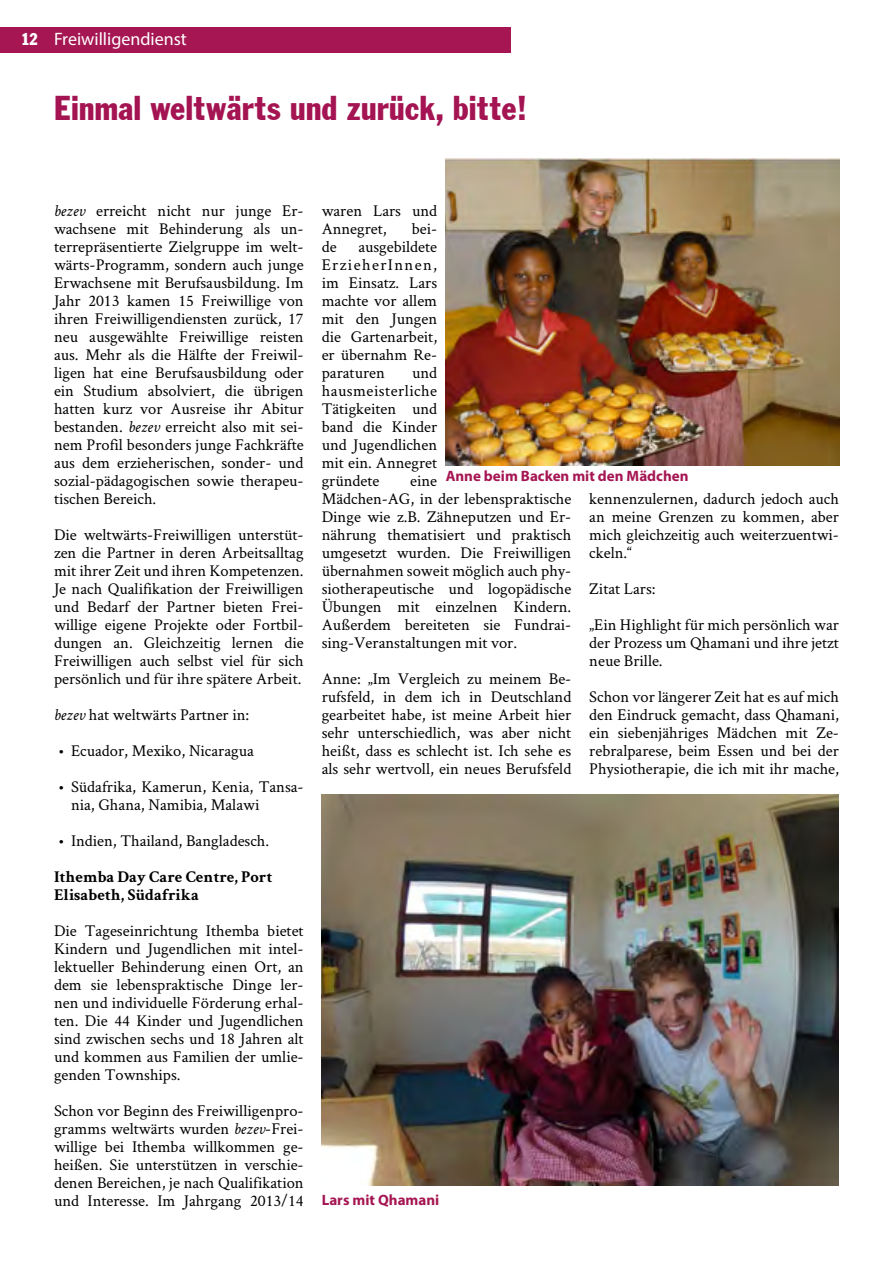
<style>
.page{position:relative;width:893px;height:1263px;background:#fff}
.page>*{position:absolute;margin:0;border:0;box-sizing:border-box;transform-origin:0 0}
.t1{font:36px "Franklin Cond Gothic";color:#a41352}
.t2{font:18px "Myriad Pro";color:#fff}
.t3{font:18px "Franklin Cond Gothic";color:#fff}
.Jb_Normal{font:16.5px/18px "Crimson Text";color:#000;text-align:justify}
.Jb_Zwiswchenüberschr{font:700 16.5px/18px "Crimson Text";color:#000}
.t4{font:700 15px "Myriad Pro";color:#a51652}
.s1{font-style:italic}
</style>
<div class="page">
<div style="left:0;top:27px;width:511px;height:25px;background:#a51652"></div>
<img style="left:446px;top:158px;width:393px;height:308px">
<img style="left:322px;top:795px;width:517px;height:390px">
<p class="t3" style="left:21px;top:29px;width:18px">12</p>
<p class="t2" style="left:54px;top:28px;width:134px">Freiwilligendienst</p>
<h1 class="t1" style="left:54px;top:88px;width:475px">Einmal weltwärts und zurück, bitte!</h1>
<p class="Jb_Normal" style="left:54px;top:201px;width:251px"><span class="s1">bezev</span> erreicht nicht nur junge Er&shy;wachsene mit Behinderung als un&shy;terrepräsentierte Zielgruppe im welt&shy;wärts-Programm, sondern auch junge Erwachsene mit Berufsausbildung. Im Jahr 2013 kamen 15 Freiwillige von ihren Freiwilligendiensten zurück, 17 neu ausgewählte Freiwillige reisten aus. Mehr als die Hälfte der Freiwil&shy;ligen hat eine Berufsausbildung oder ein Studium absolviert, die übrigen hatten kurz vor Ausreise ihr Abitur bestanden. <span class="s1">bezev</span> erreicht also mit sei&shy;nem Profil besonders junge Fachkräfte aus dem erzieherischen, sonder- und sozial-pädagogischen sowie therapeu&shy;tischen Bereich.</p>
<p class="Jb_Normal" style="left:54px;top:525px;width:251px">Die weltwärts-Freiwilligen unterstüt&shy;zen die Partner in deren Arbeitsalltag mit ihrer Zeit und ihren Kompetenzen.<br>Je nach Qualifikation der Freiwilligen und Bedarf der Partner bieten Frei&shy;willige eigene Projekte oder Fortbil&shy;dungen an. Gleichzeitig lernen die Freiwilligen auch selbst viel für sich persönlich und für ihre spätere Arbeit.</p>
<p class="Jb_Normal" style="left:54px;top:705px;width:197px"><span class="s1">bezev</span> hat weltwärts Partner in:</p>
<p class="Jb_Normal" style="left:58px;top:741px;width:197px">• Ecuador, Mexiko, Nicaragua</p>
<p class="Jb_Normal" style="left:71px;top:777px;width:234px;text-indent:-13px">• Südafrika, Kamerun, Kenia, Tansa&shy;nia, Ghana, Namibia, Malawi</p>
<p class="Jb_Normal" style="left:58px;top:831px;width:212px">• Indien, Thailand, Bangladesch.</p>
<h2 class="Jb_Zwiswchenüberschr" style="left:54px;top:867px;width:220px">Ithemba Day Care Centre, Port<br>Elisabeth, Südafrika</h2>
<p class="Jb_Normal" style="left:54px;top:921px;width:251px">Die Tageseinrichtung Ithemba bietet Kindern und Jugendlichen mit intel&shy;lektueller Behinderung einen Ort, an dem sie lebenspraktische Dinge ler&shy;nen und individuelle Förderung erhal&shy;ten. Die 44 Kinder und Jugendlichen sind zwischen sechs und 18 Jahren alt und kommen aus Familien der umlie&shy;genden Townships.</p>
<p class="Jb_Normal" style="left:54px;top:1101px;width:251px">Schon vor Beginn des Freiwilligenpro&shy;gramms weltwärts wurden <span class="s1">bezev</span>-Frei&shy;willige bei Ithemba willkommen ge&shy;heißen. Sie unterstützen in verschie&shy;denen Bereichen, je nach Qualifikation und Interesse. Im Jahrgang 2013/14</p>
<p class="Jb_Normal" style="left:322px;top:201px;width:117px">waren Lars und<br>Annegret,</p>
<p class="Jb_Normal" style="left:412px;top:219px;width:27px">bei-</p>
<p class="Jb_Normal" style="left:322px;top:237px;width:117px;text-indent:37px">ausgebildete ErzieherInnen, im Einsatz. Lars machte vor allem mit den Jungen die Gartenarbeit, er übernahm Re&shy;paraturen</p>
<p class="Jb_Normal" style="left:322px;top:237px;width:16px">de</p>
<p class="Jb_Normal" style="left:322px;top:363px;width:117px;text-indent:90px">und hausmeisterliche Tätigkeiten und band die Kinder und Jugendlichen mit ein. Annegret gründete</p>
<p class="t4" style="left:446px;top:466px;width:244px">Anne beim Backen mit den Mädchen</p>
<p class="Jb_Normal" style="left:322px;top:471px;width:251px;text-align:left;text-indent:89px">eine<br>Mädchen-AG, in der lebenspraktische<br>Dinge wie z.B. Zähneputzen und Er&shy;nährung thematisiert und praktisch umgesetzt wurden. Die Freiwilligen übernahmen soweit möglich auch phy&shy;siotherapeutische und logopädische<br>Übungen mit einzelnen Kindern.<br>Außerdem bereiteten sie Fundrai&shy;sing-Veranstaltungen mit vor.</p>
<p class="Jb_Normal" style="left:322px;top:669px;width:251px">Anne: „Im Vergleich zu meinem Be&shy;rufsfeld, in dem ich in Deutschland gearbeitet habe, ist meine Arbeit hier sehr unterschiedlich, was aber nicht heißt, dass es schlecht ist. Ich sehe es als sehr wertvoll, ein neues Berufsfeld</p>
<p class="Jb_Normal" style="left:589px;top:489px;width:251px">kennenzulernen, dadurch jedoch auch an meine Grenzen zu kommen, aber mich gleichzeitig auch weiterzuentwi&shy;ckeln.“</p>
<p class="Jb_Normal" style="left:589px;top:579px;width:68px">Zitat Lars:</p>
<p class="Jb_Normal" style="left:589px;top:615px;width:251px">„Ein Highlight für mich persönlich war der Prozess um Qhamani und ihre jetzt neue Brille.</p>
<p class="Jb_Normal" style="left:589px;top:687px;width:251px">Schon vor längerer Zeit hat es auf mich den Eindruck gemacht, dass Qhamani, ein siebenjähriges Mädchen mit Ze&shy;rebralparese, beim Essen und bei der Physiotherapie, die ich mit ihr mache,</p>
<p class="t4" style="left:322px;top:1190px;width:119px">Lars mit Qhamani</p>
</div>
